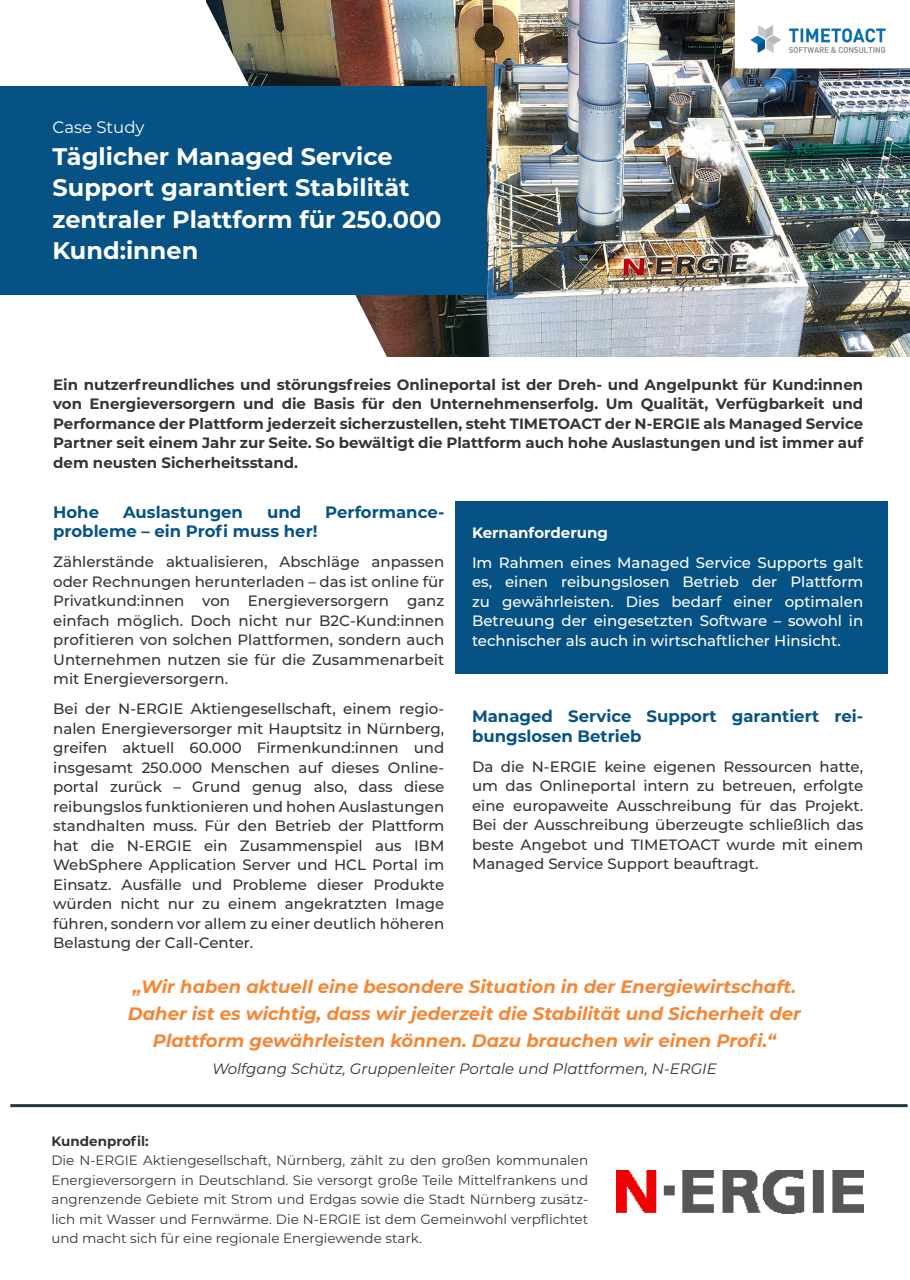
<style>
.page{position:relative;width:910px;height:1280px;background:#fff}
.page>*{position:absolute;margin:0;border:0;box-sizing:border-box;transform-origin:0 0}
.t1{font:700 24px/31.5px "Montserrat";color:#fff}
.t2{font:italic 700 18px/27px "Montserrat";color:#f58634;text-align:center}
.t3{font:700 16.5px/19.5px "Montserrat";color:#075385}
.t4{font:16.5px "Montserrat";color:#fff}
.t5{font:500 15px/19.5px "Montserrat";color:#313639;text-align:justify}
.t6{font:700 15px/19.5px "Montserrat";color:#313639;text-align:justify}
.t7{font:500 15px/19.5px "Montserrat";color:#fff;text-align:justify}
.t8{font:italic 15px "Montserrat";color:#313538}
.t9{font:700 15px "Montserrat";color:#fff}
.t10{font:13.5px/19.5px "Montserrat";color:#313538;text-align:justify}
.t11{font:700 13.5px "Montserrat";color:#313538}
</style>
<div class="page">
<div style="left:455px;top:502px;width:432px;height:172px;background:#075285"></div>
<img style="left:407px;top:0;width:503px;height:356px">
<svg style="left:0;top:0;width:407px;height:357px"></svg>
<div style="left:0;top:86px;width:486px;height:208px;background:#075285"></div>
<svg style="left:735px;top:0;width:175px;height:68px"></svg>
<img style="left:749px;top:22px;width:138px;height:34px">
<hr style="left:10px;top:1104px;width:897px;height:3px;background:#253541">
<img style="left:617px;top:1170px;width:246px;height:43px">
<p class="t4" style="left:53px;top:116px;width:93px">Case Study</p>
<p class="t1" style="left:53px;top:139px;width:341px">Täglicher Managed Service</p>
<p class="t1" style="left:53px;top:171px;width:390px">Support garantiert Stabilität zentraler Plattform für 250.000<br>Kund:innen</p>
<p class="t6" style="left:53px;top:374px;width:812px">Ein nutzerfreundliches und störungsfreies Onlineportal ist der Dreh- und Angelpunkt für Kund:innen von Energieversorgern und die Basis für den Unternehmenserfolg. Um Qualität, Verfügbarkeit und Performance der Plattform jederzeit sicherzustellen, steht TIMETOACT der N-ERGIE als Managed Service Partner seit einem Jahr zur Seite. So bewältigt die Plattform auch hohe Auslastungen und ist immer auf dem neusten Sicherheitsstand.</p>
<p class="t3" style="left:53px;top:501px;width:48px">Hohe</p>
<p class="t3" style="left:123px;top:501px;width:121px">Auslastungen</p>
<p class="t3" style="left:267px;top:501px;width:36px">und</p>
<p class="t3" style="left:325px;top:501px;width:121px">Performance-</p>
<p class="t3" style="left:53px;top:521px;width:266px">probleme – ein Profi muss her!</p>
<p class="t5" style="left:53px;top:552px;width:393px">Zählerstände aktualisieren, Abschläge anpassen oder Rechnungen herunterladen – das ist online für Privatkund:innen von Energieversorgern ganz einfach möglich. Doch nicht nur B2C-Kund:innen profitieren von solchen Plattformen, sondern auch Unternehmen nutzen sie für die Zusammenarbeit mit Energieversorgern.</p>
<p class="t5" style="left:53px;top:699px;width:393px">Bei der N-ERGIE Aktiengesellschaft, einem regio&shy;nalen Energieversorger mit Hauptsitz in Nürnberg, greifen aktuell 60.000 Firmenkund:innen und insgesamt 250.000 Menschen auf dieses Online&shy;portal zurück – Grund genug also, dass diese reibungslos funktionieren und hohen Auslastungen standhalten muss. Für den Betrieb der Plattform hat die N-ERGIE ein Zusammenspiel aus IBM WebSphere Application Server und HCL Portal im Einsatz. Ausfälle und Probleme dieser Produkte würden nicht nur zu einem angekratzten Image führen, sondern vor allem zu einer deutlich höheren Belastung der Call-Center.</p>
<p class="t9" style="left:472px;top:521px;width:138px">Kernanforderung</p>
<p class="t7" style="left:472px;top:552px;width:393px">Im Rahmen eines Managed Service Supports galt es, einen reibungslosen Betrieb der Plattform zu gewährleisten. Dies bedarf einer optimalen Betreuung der eingesetzten Software – sowohl in technischer als auch in wirtschaftlicher Hinsicht.</p>
<p class="t3" style="left:472px;top:706px;width:393px">Managed Service Support garantiert rei&shy;bungslosen Betrieb</p>
<p class="t5" style="left:472px;top:756px;width:393px">Da die N-ERGIE keine eigenen Ressourcen hatte, um das Onlineportal intern zu betreuen, erfolgte eine europaweite Ausschreibung für das Projekt.<br>Bei der Ausschreibung überzeugte schließlich das beste Angebot und TIMETOACT wurde mit einem Managed Service Support beauftragt.</p>
<p class="t2" style="left:128px;top:972px;width:675px">„Wir haben aktuell eine besondere Situation in der Energiewirtschaft.<br>Daher ist es wichtig, dass wir jederzeit die Stabilität und Sicherheit der<br>Plattform gewährleisten können. Dazu brauchen wir einen Profi.“</p>
<p class="t8" style="left:212px;top:1058px;width:506px">Wolfgang Schütz, Gruppenleiter Portale und Plattformen, N-ERGIE</p>
<p class="t11" style="left:51px;top:1131px;width:99px">Kundenprofil:</p>
<p class="t10" style="left:51px;top:1150px;width:538px">Die N-ERGIE Aktiengesellschaft, Nürnberg, zählt zu den großen kommunalen Energieversorgern in Deutschland. Sie versorgt große Teile Mittelfrankens und angrenzende Gebiete mit Strom und Erdgas sowie die Stadt Nürnberg zusätz&shy;lich mit Wasser und Fernwärme. Die N-ERGIE ist dem Gemeinwohl verpflichtet und macht sich für eine regionale Energiewende stark.</p>
</div>
